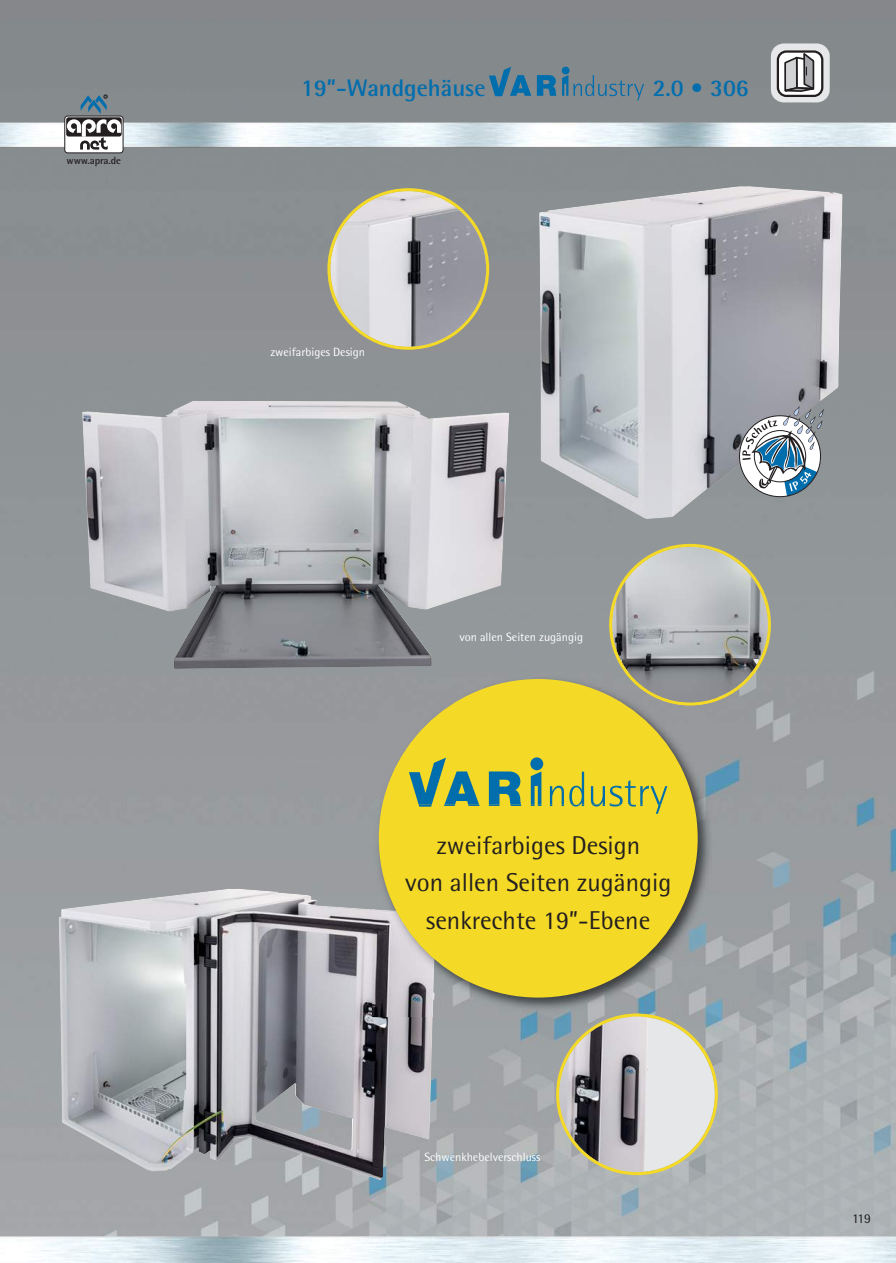
<style>
.page{position:relative;width:896px;height:1263px;background:#fff}
.page>*{position:absolute;margin:0;border:0;box-sizing:border-box;transform-origin:0 0}
.t1{font:25.8px/37.2px "Agfa Rotis Semisans";color:#231f20;text-align:center}
.t2{font:700 24px "Agfa Rotis Semisans";color:#006dad}
.t3{font:13.5px "Agfa Rotis Semisans";color:#231f20}
.t4{font:12px "Agfa Rotis Semisans";color:#fff}
.t5{font:700 10.5px "Agfa Rotis Semisans";letter-spacing:-.005em;color:#231f20}
</style>
<div class="page">
<img style="left:1px;top:0;width:894px;height:1236px">
<img style="left:0;top:122px;width:895px;height:26px">
<div style="left:65px;top:116px;width:58px;height:37px;background:#fff;border-radius:3px"></div>
<div style="left:64px;top:116px;width:59px;height:37px;border:1px solid #231f20;border-radius:3px"></div>
<svg style="left:66px;top:117px;width:56px;height:20px"></svg>
<svg style="left:67px;top:95px;width:54px;height:55px"></svg>
<svg style="left:327px;top:188px;width:162px;height:162px"></svg>
<img style="left:539px;top:186px;width:303px;height:333px">
<img style="left:82px;top:401px;width:427px;height:268px">
<svg style="left:609px;top:544px;width:161px;height:161px"></svg>
<img style="left:59px;top:889px;width:376px;height:291px">
<div style="left:770px;top:44px;width:59px;height:58px;background:#e6e7e8;border-radius:13px"></div>
<svg style="left:776px;top:50px;width:47px;height:47px"></svg>
<svg style="left:776px;top:50px;width:47px;height:43px"></svg>
<svg style="left:488px;top:67px;width:155px;height:34px"></svg>
<svg style="left:742px;top:406px;width:81px;height:90px"></svg>
<img style="left:372px;top:672px;width:345px;height:345px">
<svg style="left:556px;top:1014px;width:161px;height:161px"></svg>
<img style="left:624px;top:672px;width:93px;height:33px">
<img style="left:628px;top:672px;width:89px;height:30px">
<img style="left:372px;top:909px;width:63px;height:108px">
<div style="left:378px;top:679px;width:319px;height:319px;background:#f4da26;border-radius:50%"></div>
<svg style="left:409px;top:758px;width:258px;height:56px"></svg>
<p class="t5" style="left:66px;top:157px;width:56px">www.apra.de</p>
<h2 class="t2" style="left:301px;top:79px;width:186px">19”-Wandgehäuse</h2>
<h2 class="t2" style="left:652px;top:79px;width:98px">2.0 • 306</h2>
<p class="t4" style="left:270px;top:348px;width:96px">zweifarbiges Design</p>
<p class="t4" style="left:459px;top:633px;width:125px">von allen Seiten zugängig</p>
<h1 class="t1" style="left:405px;top:829px;width:267px">zweifarbiges Design<br>von allen Seiten zugängig senkrechte 19”-Ebene</h1>
<p class="t4" style="left:424px;top:1153px;width:117px">Schwenkhebelverschluss</p>
<p class="t3" style="left:851px;top:1214px;width:20px">119</p>
</div>
